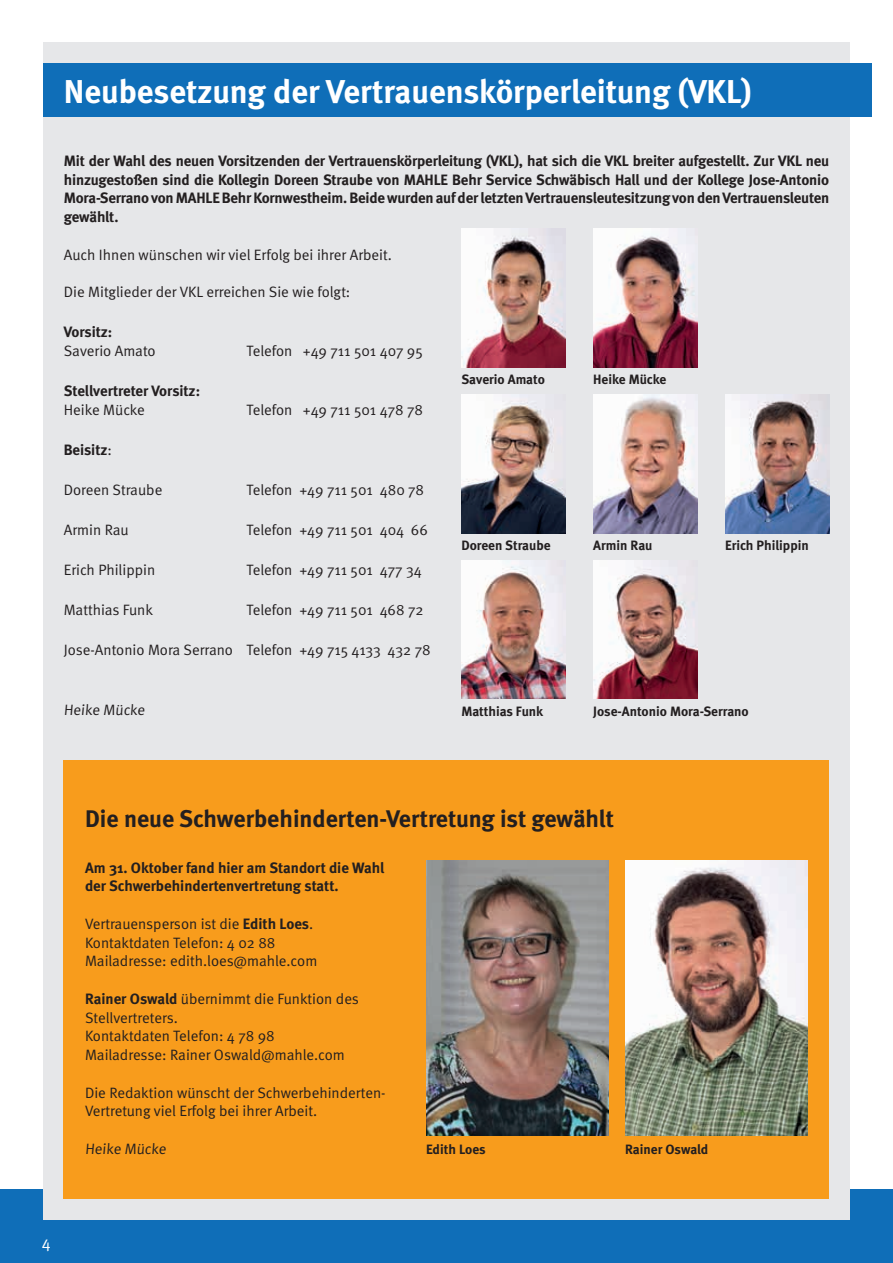
<style>
.page{position:relative;width:893px;height:1263px;background:#fff}
.page>*{position:absolute;margin:0;border:0;box-sizing:border-box;transform-origin:0 0}
.t1{font:700 33px "Meta";color:#fff}
.t2{font:700 24px "Meta";color:#231f20}
.t3{font:16.5px "Meta Normal";color:#fff}
.t4{font:15px/18.8px "Meta Normal";color:#231f20}
.t5{font:700 15px/18.8px "Meta";letter-spacing:-.005em;color:#231f20;text-align:justify}
.t6{font:700 13.5px "Meta";color:#231f20}
.s1{font-family:"Meta Normal";font-weight:400}
.s2{font-family:"Meta";font-weight:700}
</style>
<div class="page">
<div style="left:0;top:1189px;width:893px;height:74px;background:#0f6eb8"></div>
<div style="left:43px;top:43px;width:807px;height:1177px;background:#e6e7e9"></div>
<div style="left:43px;top:64px;width:829px;height:53px;background:#0f6eb8"></div>
<div style="left:64px;top:761px;width:765px;height:438px;background:#f89c1c"></div>
<img style="left:426px;top:861px;width:183px;height:274px">
<img style="left:625px;top:861px;width:183px;height:274px">
<img style="left:461px;top:229px;width:104px;height:138px">
<img style="left:593px;top:229px;width:104px;height:138px">
<img style="left:461px;top:394px;width:104px;height:139px">
<img style="left:593px;top:394px;width:104px;height:139px">
<img style="left:725px;top:394px;width:104px;height:139px">
<img style="left:461px;top:560px;width:104px;height:139px">
<img style="left:593px;top:560px;width:104px;height:139px">
<h1 class="t1" style="left:64px;top:72px;width:689px">Neubesetzung der Vertrauenskörperleitung (VKL)</h1>
<p class="t5" style="left:64px;top:151px;width:767px">Mit der Wahl des neuen Vorsitzenden der Vertrauenskörperleitung (VKL), hat sich die VKL breiter aufgestellt. Zur VKL neu hinzugestoßen sind die Kollegin Doreen Straube von MAHLE Behr Service Schwäbisch Hall und der Kollege Jose-Antonio Mora-Serrano von MAHLE Behr Kornwestheim. Beide wurden auf der letzten Vertrauensleutesitzung von den Vertrauensleuten gewählt.</p>
<p class="t4" style="left:64px;top:245px;width:330px">Auch Ihnen wünschen wir viel Erfolg bei ihrer Arbeit.</p>
<p class="t4" style="left:64px;top:282px;width:288px">Die Mitglieder der VKL erreichen Sie wie folgt:</p>
<p class="t5" style="left:64px;top:322px;width:50px">Vorsitz:</p>
<p class="t4" style="left:64px;top:341px;width:93px">Saverio Amato</p>
<p class="t4" style="left:247px;top:341px;width:178px">Telefon +49 711 501 407 95</p>
<p class="t5" style="left:64px;top:381px;width:138px">Stellvertreter Vorsitz:</p>
<p class="t4" style="left:64px;top:400px;width:83px">Heike Mücke</p>
<p class="t4" style="left:247px;top:400px;width:178px">Telefon +49 711 501 478 78</p>
<p class="t5" style="left:64px;top:440px;width:50px">Beisitz<span class="s1">:</span></p>
<p class="t4" style="left:64px;top:480px;width:100px">Doreen Straube</p>
<p class="t4" style="left:247px;top:480px;width:179px">Telefon +49 711 501 480 78</p>
<p class="t4" style="left:64px;top:520px;width:66px">Armin Rau</p>
<p class="t4" style="left:247px;top:520px;width:183px">Telefon +49 711 501 404 66</p>
<p class="t4" style="left:64px;top:560px;width:93px">Erich Philippin</p>
<p class="t4" style="left:247px;top:560px;width:177px">Telefon +49 711 501 477 34</p>
<p class="t4" style="left:64px;top:600px;width:91px">Matthias Funk</p>
<p class="t4" style="left:247px;top:600px;width:178px">Telefon +49 711 501 468 72</p>
<p class="t4" style="left:64px;top:640px;width:368px">Jose-Antonio Mora Serrano Telefon +49 715 4133 432 78</p>
<p class="t6" style="left:461px;top:372px;width:85px">Saverio Amato</p>
<p class="t6" style="left:593px;top:372px;width:75px">Heike Mücke</p>
<p class="t6" style="left:461px;top:538px;width:91px">Doreen Straube</p>
<p class="t6" style="left:593px;top:538px;width:61px">Armin Rau</p>
<p class="t6" style="left:725px;top:538px;width:85px">Erich Philippin</p>
<p class="t4" style="left:64px;top:700px;width:84px">Heike Mücke</p>
<p class="t6" style="left:461px;top:703px;width:83px">Matthias Funk</p>
<p class="t6" style="left:593px;top:703px;width:157px">Jose-Antonio Mora-Serrano</p>
<p class="t3" style="left:42px;top:1232px;width:10px">4</p>
<h2 class="t2" style="left:85px;top:804px;width:530px">Die neue Schwerbehinderten-Vertretung ist gewählt</h2>
<p class="t5" style="left:85px;top:858px;width:301px">Am 31. Oktober fand hier am Standort die Wahl der Schwerbehindertenvertretung statt.</p>
<p class="t4" style="left:85px;top:914px;width:234px">Vertrauensperson ist die <span class="s2">Edith Loes</span>.<br>Kontaktdaten Telefon: 4 02 88<br>Mailadresse: edith.loes@mahle.com</p>
<p class="t4" style="left:85px;top:989px;width:275px"><span class="s2">Rainer Oswald</span> übernimmt die Funktion des<br>Stellvertreters.<br>Kontaktdaten Telefon: 4 78 98<br>Mailadresse: Rainer Oswald@mahle.com</p>
<p class="t4" style="left:85px;top:1083px;width:302px">Die Redaktion wünscht der Schwerbehinderten-<br>Vertretung viel Erfolg bei ihrer Arbeit.</p>
<p class="t4" style="left:85px;top:1139px;width:84px">Heike Mücke</p>
<p class="t6" style="left:426px;top:1141px;width:61px">Edith Loes</p>
<p class="t6" style="left:625px;top:1141px;width:85px">Rainer Oswald</p>
</div>
